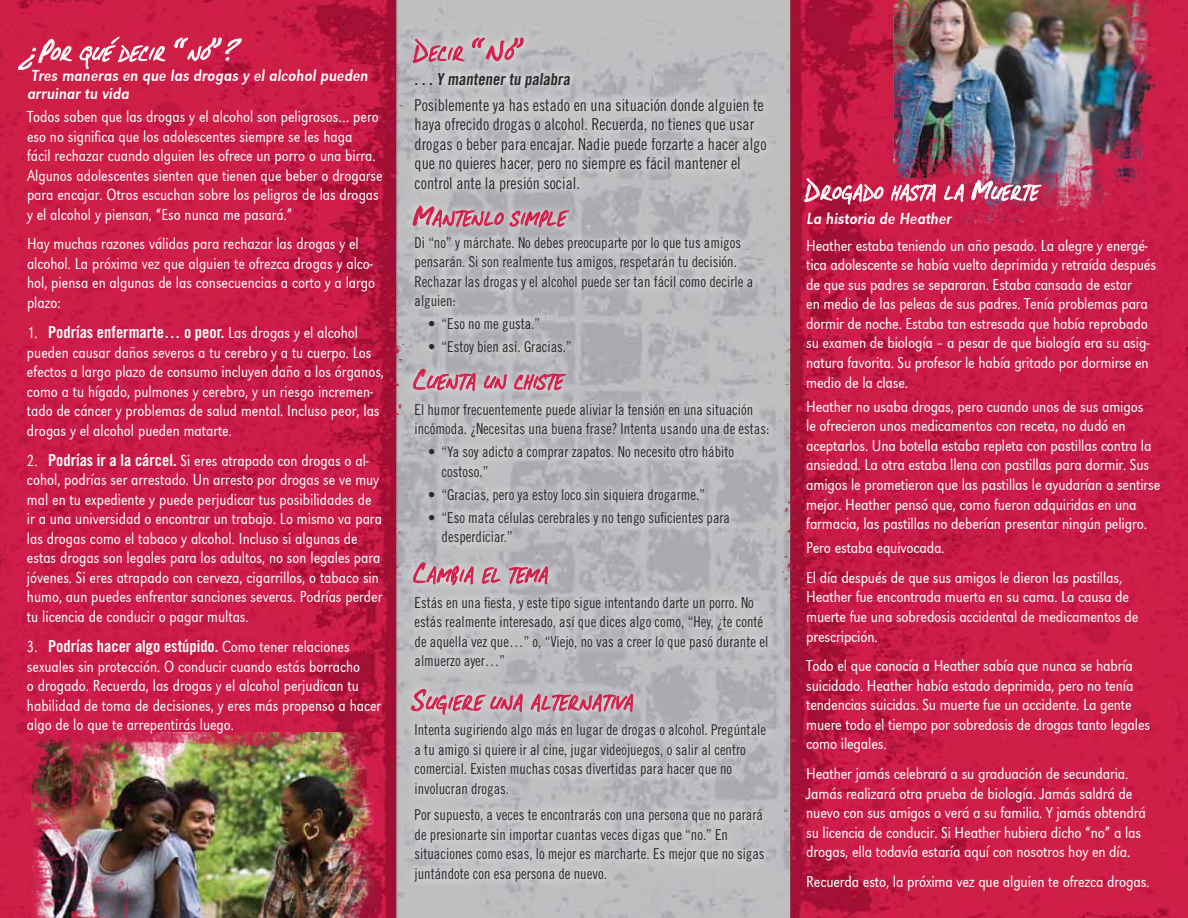
<style>
.page{position:relative;width:1188px;height:918px;background:#fff}
.page>*{position:absolute;margin:0;border:0;box-sizing:border-box;transform-origin:0 0}
.t1{font:17.85px "Dirty Darren";letter-spacing:.03em;color:#d21e49;scale:.95 1}
.t2{font:17.85px "Dirty Darren";letter-spacing:.03em;color:#fff;scale:.95 1}
.t3{font:300 16.5px/19.5px "URW Grotesk Ext Nar";color:#fff;scale:.93 1}
.t4{font:16.5px/19.5px "Trade Gothic Cond Eighteen";color:#292829}
.t5{font:16.5px "Trade Gothic Bold Cond Twenty";color:#fff}
.t6{font:16.5px/18px "URW Grotesk Ext Nar";color:#fff}
.t7{font:16.5px "Trade Gothic Bold Cond Twenty";color:#292829}
.t8{font:300 16.35px/19.5px "URW Grotesk Ext Nar";letter-spacing:-.01em;color:#fff;scale:.96 1}
.t9{font:15px/19.5px "Trade Gothic Cond Eighteen";color:#292829}
.s1{font-size:25.5px}
.s2{font-family:"URW Grotesk Ext Nar";font-weight:300}
.s3{font-family:"Trade Gothic Bold Cond Twenty";font-weight:400}
</style>
<div class="page">
<img style="left:0;top:0;width:500px;height:918px">
<img style="left:688px;top:0;width:500px;height:918px">
<svg style="left:402px;top:29px;width:375px;height:861px;background:#bdbcc0"></svg>
<svg style="left:413px;top:39px;width:52px;height:24px"></svg>
<svg style="left:472px;top:37px;width:52px;height:24px"></svg>
<svg style="left:413px;top:206px;width:156px;height:25px;background:#c39ba7"></svg>
<svg style="left:413px;top:369px;width:63px;height:25px;background:#c89ba9"></svg>
<svg style="left:484px;top:375px;width:23px;height:16px"></svg>
<svg style="left:514px;top:374px;width:52px;height:25px"></svg>
<svg style="left:413px;top:562px;width:61px;height:24px"></svg>
<svg style="left:482px;top:566px;width:66px;height:21px"></svg>
<svg style="left:411px;top:689px;width:112px;height:26px;background:#c89fab"></svg>
<svg style="left:531px;top:694px;width:102px;height:21px;background:#c791a1"></svg>
<img style="left:20px;top:732px;width:366px;height:186px">
<svg style="left:18px;top:39px;width:54px;height:31px;background:#d74666"></svg>
<svg style="left:79px;top:36px;width:87px;height:33px;background:#d74868"></svg>
<svg style="left:174px;top:37px;width:68px;height:24px;background:#d64769"></svg>
<img style="left:870px;top:0;width:301px;height:241px">
<svg style="left:804px;top:178px;width:80px;height:27px;background:#ca4c6b"></svg>
<svg style="left:891px;top:184px;width:45px;height:26px"></svg>
<svg style="left:944px;top:184px;width:20px;height:19px"></svg>
<img style="left:971px;top:180px;width:71px;height:25px">
<p class="t2" style="left:27px;top:43px;width:219px"><span class="s1">¿ P</span>OR Q UÉ DECIR <span class="s1">“</span>NO<span class="s1">”?</span></p>
<p class="t6" style="left:27px;top:67px;width:345px">Tres maneras en que las drogas y el alcohol pueden arruinar tu vida</p>
<p class="t3" style="left:27px;top:107px;width:384px">Todos saben que las drogas y el alcohol son peligrosos… pero eso no significa que los adolescentes siempre se les haga<br>fácil rechazar cuando alguien les ofrece un porro o una birra.<br>Algunos adolescentes sienten que tienen que beber o drogarse para encajar. Otros escuchan sobre los peligros de las drogas y el alcohol y piensan, “Eso nunca me pasará.”</p>
<p class="t3" style="left:27px;top:234px;width:376px">Hay muchas razones válidas para rechazar las drogas y el alcohol. La próxima vez que alguien te ofrezca drogas y alco&shy;hol, piensa en algunas de las consecuencias a corto y a largo plazo:</p>
<p class="t5" style="left:27px;top:322px;width:333px"><span class="s2">1.</span> Podrías enfermarte… o peor. <span class="s2">Las drogas y el alcohol</span></p>
<p class="t3" style="left:27px;top:342px;width:385px">pueden causar daños severos a tu cerebro y a tu cuerpo. Los efectos a largo plazo de consumo incluyen daño a los órganos, como a tu hígado, pulmones y cerebro, y un riesgo incremen&shy;tado de cáncer y problemas de salud mental. Incluso peor, las drogas y el alcohol pueden matarte.</p>
<p class="t3" style="left:27px;top:451px;width:384px">2. <span class="s3">Podrías ir a la cárcel.</span> Si eres atrapado con drogas o al&shy;cohol, podrías ser arrestado. Un arresto por drogas se ve muy mal en tu expediente y puede perjudicar tus posibilidades de ir a una universidad o encontrar un trabajo. Lo mismo va para las drogas como el tabaco y alcohol. Incluso si algunas de estas drogas son legales para los adultos, no son legales para jóvenes. Si eres atrapado con cerveza, cigarrillos, o tabaco sin humo, aun puedes enfrentar sanciones severas. Podrías perder tu licencia de conducir o pagar multas.</p>
<p class="t5" style="left:27px;top:636px;width:324px"><span class="s2">3.</span> Podrías hacer algo estúpido. <span class="s2">Como tener relaciones</span></p>
<p class="t3" style="left:27px;top:656px;width:383px">sexuales sin protección. O conducir cuando estás borracho<br>o drogado. Recuerda, las drogas y el alcohol perjudican tu habilidad de toma de decisiones, y eres más propenso a hacer algo de lo que te arrepentirás luego.</p>
<p class="t1" style="left:415px;top:43px;width:122px"><span class="s1">D</span>ECIR <span class="s1">“N</span>O<span class="s1">”</span></p>
<p class="t7" style="left:415px;top:69px;width:160px">. . . Y mantener tu palabra</p>
<p class="t4" style="left:415px;top:95px;width:353px">Posiblemente ya has estado en una situación donde alguien te haya ofrecido drogas o alcohol. Recuerda, no tienes que usar drogas o beber para encajar. Nadie puede forzarte a hacer algo que no quieres hacer, pero no siempre es fácil mantener el control ante la presión social.</p>
<p class="t1" style="left:415px;top:208px;width:161px"><span class="s1">M</span>ANTENLO SIMPLE</p>
<p class="t9" style="left:415px;top:233px;width:340px">Di “no” y márchate. No debes preocuparte por lo que tus amigos pensarán. Si son realmente tus amigos, respetarán tu decisión.<br>Rechazar las drogas y el alcohol puede ser tan fácil como decirle a alguien:</p>
<p class="t9" style="left:428px;top:314px;width:114px">• “Eso no me gusta.”</p>
<p class="t9" style="left:428px;top:337px;width:145px">• “Estoy bien así. Gracias.”</p>
<p class="t1" style="left:415px;top:372px;width:158px"><span class="s1">C</span>UENTA UN CHISTE</p>
<p class="t9" style="left:415px;top:399px;width:356px">El humor frecuentemente puede aliviar la tensión en una situación incómoda. ¿Necesitas una buena frase? Intenta usando una de estas:</p>
<p class="t9" style="left:442px;top:442px;width:294px;text-indent:-14px">• “Ya soy adicto a comprar zapatos. No necesito otro hábito costoso.”</p>
<p class="t9" style="left:428px;top:484px;width:278px">• “Gracias, pero ya estoy loco sin siquiera drogarme.”</p>
<p class="t9" style="left:442px;top:507px;width:290px;text-indent:-14px">• “Eso mata células cerebrales y no tengo suficientes para desperdiciar.”</p>
<p class="t1" style="left:415px;top:565px;width:143px"><span class="s1">C</span>AMBIA EL TEMA</p>
<p class="t9" style="left:415px;top:593px;width:355px">Estás en una fiesta, y este tipo sigue intentando darte un porro. No estás realmente interesado, así que dices algo como, “Hey, ¿te conté de aquella vez que…” o, “Viejo, no vas a creer lo que pasó durante el almuerzo ayer…”</p>
<p class="t1" style="left:415px;top:693px;width:233px"><span class="s1">S</span>UGIERE UNA ALTERNATIVA</p>
<p class="t9" style="left:415px;top:720px;width:353px">Intenta sugiriendo algo más en lugar de drogas o alcohol. Pregúntale a tu amigo si quiere ir al cine, jugar videojuegos, o salir al centro comercial. Existen muchas cosas divertidas para hacer que no involucran drogas.</p>
<p class="t9" style="left:415px;top:805px;width:351px">Por supuesto, a veces te encontrarás con una persona que no parará de presionarte sin importar cuantas veces digas que “no.” En situaciones como esas, lo mejor es marcharte. Es mejor que no sigas juntándote con esa persona de nuevo.</p>
<p class="t2" style="left:806px;top:183px;width:247px"><span class="s1">D</span>ROGADO HASTA LA <span class="s1">M</span>UERTE</p>
<p class="t6" style="left:806px;top:209px;width:149px">La historia de Heather</p>
<p class="t8" style="left:806px;top:235px;width:366px">Heather estaba teniendo un año pesado. La alegre y energé&shy;tica adolescente se había vuelto deprimida y retraída después de que sus padres se separaran. Estaba cansada de estar<br>en medio de las peleas de sus padres. Tenía problemas para dormir de noche. Estaba tan estresada que había reprobado su examen de biología – a pesar de que biología era su asig&shy;natura favorita. Su profesor le había gritado por dormirse en medio de la clase.</p>
<p class="t8" style="left:806px;top:397px;width:370px">Heather no usaba drogas, pero cuando unos de sus amigos<br>le ofrecieron unos medicamentos con receta, no dudó en aceptarlos. Una botella estaba repleta con pastillas contra la ansiedad. La otra estaba llena con pastillas para dormir. Sus amigos le prometieron que las pastillas le ayudarían a sentirse mejor. Heather pensó que, como fueron adquiridas en una farmacia, las pastillas no deberían presentar ningún peligro.</p>
<p class="t8" style="left:806px;top:533px;width:331px;line-height:29.5px">Pero estaba equivocada.<br>El día después de que sus amigos le dieron las pastillas,</p>
<p class="t8" style="left:806px;top:587px;width:348px">Heather fue encontrada muerta en su cama. La causa de muerte fue una sobredosis accidental de medicamentos de prescripción.</p>
<p class="t8" style="left:806px;top:656px;width:360px">Todo el que conocía a Heather sabía que nunca se habría suicidado. Heather había estado deprimida, pero no tenía tendencias suicidas. Su muerte fue un accidente. La gente muere todo el tiempo por sobredosis de drogas tanto legales como ilegales.</p>
<p class="t8" style="left:806px;top:764px;width:355px">Heather jamás celebrará a su graduación de secundaria.<br>Jamás realizará otra prueba de biología. Jamás saldrá de nuevo con sus amigos o verá a su familia. Y jamás obtendrá su licencia de conducir. Si Heather hubiera dicho “no” a las drogas, ella todavía estaría aquí con nosotros hoy en día.</p>
<p class="t8" style="left:806px;top:872px;width:359px">Recuerda esto, la próxima vez que alguien te ofrezca drogas.</p>
</div>
